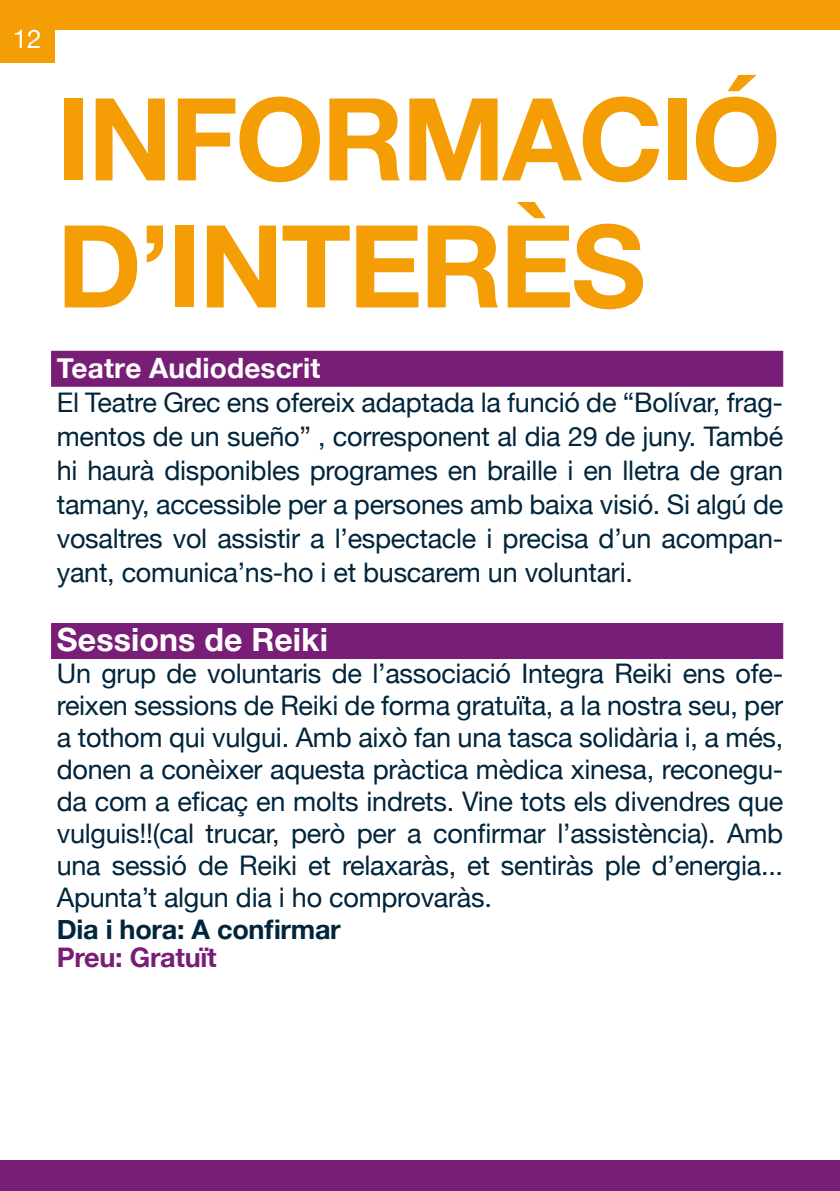
<style>
.page{position:relative;width:840px;height:1191px;background:#fff}
.page>*{position:absolute;margin:0;border:0;box-sizing:border-box;transform-origin:0 0}
.t1{font:700 114.6px/127px "Helvetica Neue";letter-spacing:-.025em;color:#f49d05}
.t2{font:700 32px "Helvetica Neue";letter-spacing:.005em;color:#fff}
.t3{font:700 28px "Helvetica Neue";letter-spacing:.005em;color:#fff}
.t4{font:27px/32px "Helvetica Neue";letter-spacing:-.01em;color:#00253c;text-align:justify}
.t5{font:700 27px "Helvetica Neue";letter-spacing:-.01em;color:#00253c}
.t6{font:700 27px "Helvetica Neue";letter-spacing:-.01em;color:#791e77}
.t7{font:26px "Helvetica Neue";color:#fff}
</style>
<div class="page">
<div style="left:0;top:0;width:839px;height:29px;background:#f49d05"></div>
<div style="left:0;top:1161px;width:839px;height:30px;background:#791e77"></div>
<div style="left:0;top:9px;width:55px;height:53px;background:#f49d05"></div>
<div style="left:51px;top:351px;width:731px;height:36px;background:#791e77"></div>
<div style="left:51px;top:623px;width:731px;height:36px;background:#791e77"></div>
<p class="t7" style="left:13px;top:23px;width:30px">12</p>
<h1 class="t1" style="left:57px;top:73px;width:725px">INFORMACIÓ<br>D’INTERÈS</h1>
<p class="t3" style="left:57px;top:351px;width:265px">Teatre Audiodescrit</p>
<p class="t4" style="left:57px;top:385px;width:727px;line-height:34px">El Teatre Grec ens ofereix adaptada la funció de “Bolívar, frag&shy;mentos de un sueño” , corresponent al dia 29 de juny. També hi haurà disponibles programes en braille i en lletra de gran tamany, accessible per a persones amb baixa visió. Si algú de vosaltres vol assistir a l’espectacle i precisa d’un acompan&shy;yant, comunica’ns-ho i et buscarem un voluntari.</p>
<p class="t2" style="left:57px;top:619px;width:273px">Sessions de Reiki</p>
<p class="t4" style="left:57px;top:656px;width:727px">Un grup de voluntaris de l’associació Integra Reiki ens ofe&shy;reixen sessions de Reiki de forma gratuïta, a la nostra seu, per a tothom qui vulgui. Amb això fan una tasca solidària i, a més, donen a conèixer aquesta pràctica mèdica xinesa, reconegu&shy;da com a eficaç en molts indrets. Vine tots els divendres que vulguis!!(cal trucar, però per a confirmar l’assistència). Amb una sessió de Reiki et relaxaràs, et sentiràs ple d’energia...<br>Apunta’t algun dia i ho comprovaràs.</p>
<p class="t5" style="left:57px;top:912px;width:285px">Dia i hora: A confirmar</p>
<p class="t6" style="left:57px;top:940px;width:161px">Preu: Gratuït</p>
</div>
